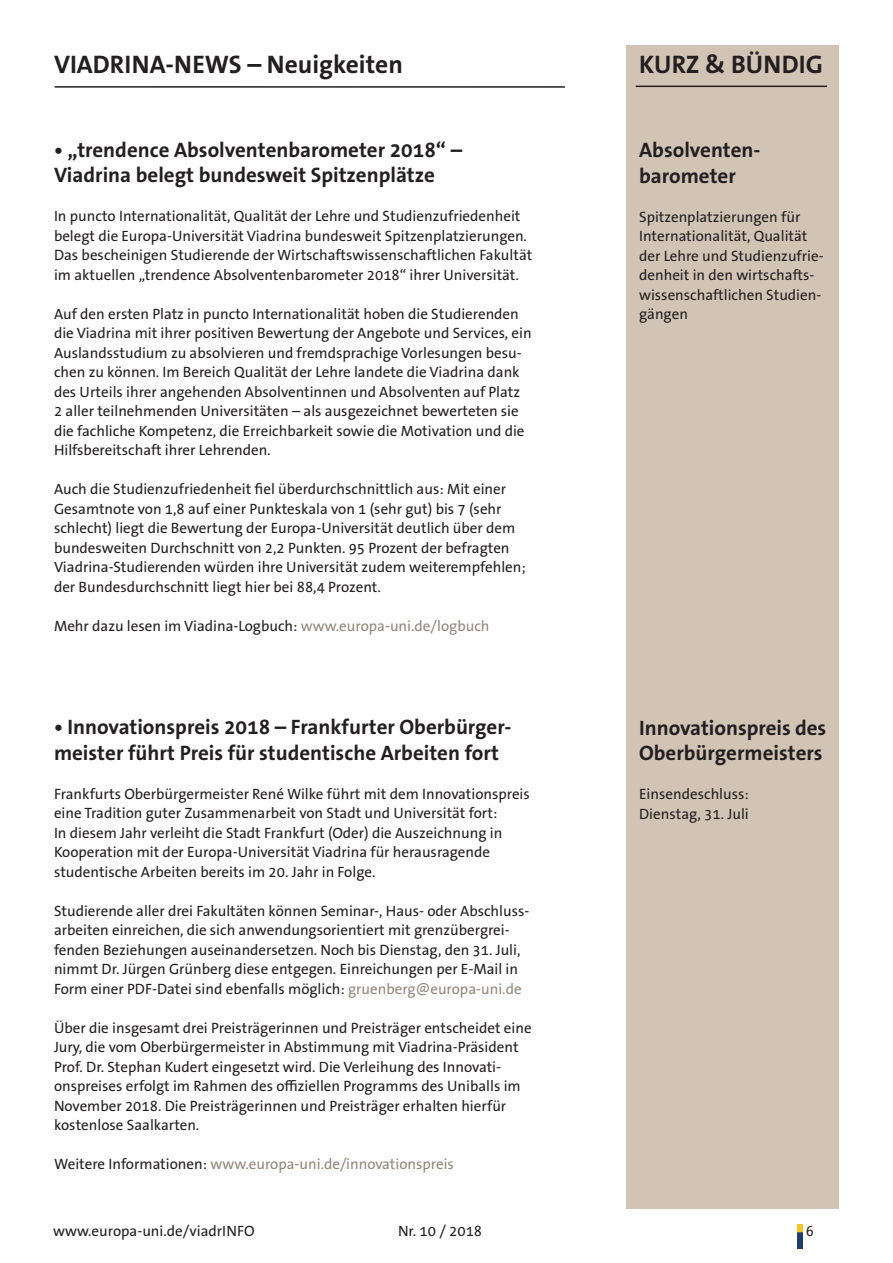
<style>
.page{position:relative;width:893px;height:1263px;background:#fff}
.page>*{position:absolute;margin:0;border:0;box-sizing:border-box;transform-origin:0 0}
.t1{font:700 25.5px "The Sans B W7";color:#231f20}
.t2{font:700 21px/25.5px "The Sans B W7";color:#231f20}
.t3{font:15px/19.5px "The Sans B W5 Plain";color:#231f20}
.t4{font:15px "The Sans B W5 Plain";color:#938779}
.s1{color:#938779}
.s2{color:#231f20}
</style>
<div class="page">
<img style="left:798px;top:1225px;width:5px;height:24px">
<hr style="left:55px;top:86px;width:510px;height:2px;background:#231f20">
<div style="left:626px;top:46px;width:213px;height:1163px;background:#d1c4b5"></div>
<hr style="left:636px;top:86px;width:191px;height:1px;background:#231f20">
<h1 class="t1" style="left:54px;top:48px;width:350px">VIADRINA-NEWS – Neuigkeiten</h1>
<h2 class="t2" style="left:54px;top:137px;width:410px">• „trendence Absolventenbarometer 2018“ –<br>Viadrina belegt bundesweit Spitzenplätze</h2>
<p class="t3" style="left:54px;top:206px;width:480px">In puncto Internationalität, Qualität der Lehre und Studienzufriedenheit belegt die Europa-Universität Viadrina bundesweit Spitzenplatzierungen.<br>Das bescheinigen Studierende der Wirtschaftswissenschaftlichen Fakultät im aktuellen „trendence Absolventenbarometer 2018“ ihrer Universität.</p>
<p class="t3" style="left:54px;top:304px;width:479px">Auf den ersten Platz in puncto Internationalität hoben die Studierenden die Viadrina mit ihrer positiven Bewertung der Angebote und Services, ein Auslandsstudium zu absolvieren und fremdsprachige Vorlesungen besu&shy;chen zu können. Im Bereich Qualität der Lehre landete die Viadrina dank des Urteils ihrer angehenden Absolventinnen und Absolventen auf Platz 2 aller teilnehmenden Universitäten – als ausgezeichnet bewerteten sie die fachliche Kompetenz, die Erreichbarkeit sowie die Motivation und die Hilfsbereitschaft ihrer Lehrenden.</p>
<p class="t3" style="left:54px;top:479px;width:473px">Auch die Studienzufriedenheit fiel überdurchschnittlich aus: Mit einer Gesamtnote von 1,8 auf einer Punkteskala von 1 (sehr gut) bis 7 (sehr schlecht) liegt die Bewertung der Europa-Universität deutlich über dem bundesweiten Durchschnitt von 2,2 Punkten. 95 Prozent der befragten Viadrina-Studierenden würden ihre Universität zudem weiterempfehlen; der Bundesdurchschnitt liegt hier bei 88,4 Prozent.</p>
<p class="t3" style="left:54px;top:616px;width:437px">Mehr dazu lesen im Viadina-Logbuch: <span class="s1">www.europa-uni.de/logbuch</span></p>
<h2 class="t2" style="left:54px;top:714px;width:459px">• Innovationspreis 2018 – Frankfurter Oberbürger&shy;meister führt Preis für studentische Arbeiten fort</h2>
<p class="t3" style="left:54px;top:784px;width:477px">Frankfurts Oberbürgermeister René Wilke führt mit dem Innovationspreis eine Tradition guter Zusammenarbeit von Stadt und Universität fort:<br>In diesem Jahr verleiht die Stadt Frankfurt (Oder) die Auszeichnung in Kooperation mit der Europa-Universität Viadrina für herausragende studentische Arbeiten bereits im 20. Jahr in Folge.</p>
<p class="t3" style="left:54px;top:901px;width:477px">Studierende aller drei Fakultäten können Seminar-, Haus- oder Abschluss&shy;arbeiten einreichen, die sich anwendungsorientiert mit grenzübergrei&shy;fenden Beziehungen auseinandersetzen. Noch bis Dienstag, den 31. Juli, nimmt Dr. Jürgen Grünberg diese entgegen. Einreichungen per E-Mail in Form einer PDF-Datei sind ebenfalls möglich: <span class="s1">gruenberg@europa-uni.de</span></p>
<p class="t3" style="left:54px;top:1018px;width:479px">Über die insgesamt drei Preisträgerinnen und Preisträger entscheidet eine Jury, die vom Oberbürgermeister in Abstimmung mit Viadrina-Präsident Prof. Dr. Stephan Kudert eingesetzt wird. Die Verleihung des Innovati&shy;onspreises erfolgt im Rahmen des offiziellen Programms des Uniballs im November 2018. Die Preisträgerinnen und Preisträger erhalten hierfür kostenlose Saalkarten.</p>
<p class="t4" style="left:54px;top:1154px;width:401px"><span class="s2">Weitere Informationen:</span> www.europa-uni.de/innovationspreis</p>
<h1 class="t1" style="left:639px;top:48px;width:185px">KURZ &amp; BÜNDIG</h1>
<h2 class="t2" style="left:639px;top:137px;width:123px">Absolventen&shy;barometer</h2>
<p class="t3" style="left:639px;top:207px;width:186px">Spitzenplatzierungen für<br>Internationalität, Qualität der Lehre und Studienzufrie&shy;denheit in den wirtschafts&shy;wissenschaftlichen Studien&shy;gängen</p>
<h2 class="t2" style="left:639px;top:715px;width:189px">Innovationspreis des<br>Oberbürgermeisters</h2>
<p class="t3" style="left:639px;top:784px;width:111px">Einsendeschluss:<br>Dienstag, 31. Juli</p>
<p class="t3" style="left:53px;top:1221px;width:203px">www.europa-uni.de/viadrINFO</p>
<p class="t3" style="left:398px;top:1221px;width:86px">Nr. 10 / 2018</p>
<p class="t3" style="left:806px;top:1221px;width:10px">6</p>
</div>
